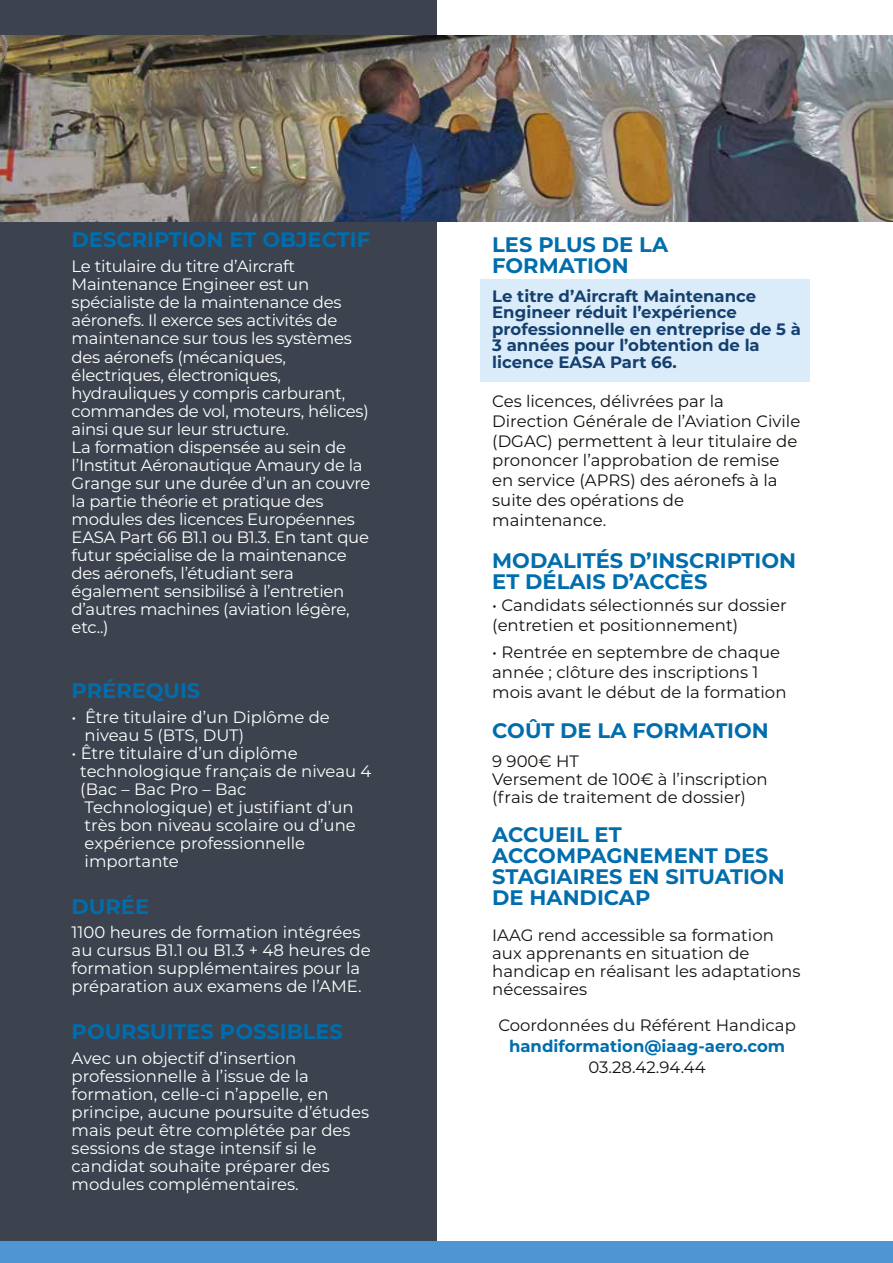
<style>
.page{position:relative;width:893px;height:1263px;background:#fff}
.page>*{position:absolute;margin:0;border:0;box-sizing:border-box;transform-origin:0 0}
.t1{font:700 21px/21px "Montserrat";color:#006dad}
.t2{font:16.5px/18px "Montserrat";letter-spacing:-.015em;color:#fff}
.t3{font:16.5px/19.8px "Montserrat";color:#12100b}
.t4{font:16.5px/18px "Montserrat";color:#13120e}
.t5{font:700 16.5px/16.5px "Montserrat";color:#143f6f}
.t6{font:700 16.5px "Montserrat";color:#006dad}
</style>
<div class="page">
<div style="left:480px;top:279px;width:330px;height:103px;background:#daecf9"></div>
<div style="left:0;top:0;width:437px;height:1263px;background:#3c434e"></div>
<div style="left:0;top:1241px;width:893px;height:22px;background:#4f95d1"></div>
<img style="left:0;top:35px;width:893px;height:186px">
<p class="t1" style="left:72px;top:228px;width:300px">DESCRIPTION ET OBJECTIF</p>
<p class="t2" style="left:72px;top:257px;width:300px">Le titulaire du titre d’Aircraft<br>Maintenance Engineer est un spécialiste de la maintenance des aéronefs. Il exerce ses activités de maintenance sur tous les systèmes des aéronefs (mécaniques, électriques, électroniques, hydrauliques y compris carburant, commandes de vol, moteurs, hélices) ainsi que sur leur structure.<br>La formation dispensée au sein de l’Institut Aéronautique Amaury de la<br>Grange sur une durée d’un an couvre la partie théorie et pratique des modules des licences Européennes<br>EASA Part 66 B1.1 ou B1.3. En tant que futur spécialise de la maintenance des aéronefs, l’étudiant sera également sensibilisé à l’entretien d’autres machines (aviation légère, etc..)</p>
<p class="t1" style="left:72px;top:679px;width:130px">PRÉREQUIS</p>
<p class="t2" style="left:85px;top:708px;width:247px;text-indent:-13px">• Être titulaire d’un Diplôme de niveau 5 (BTS, DUT)</p>
<p class="t2" style="left:80px;top:744px;width:293px;text-indent:-9px">• Être titulaire d’un diplôme technologique français de niveau 4 (Bac – Bac Pro – Bac<br>Technologique) et justifiant d’un très bon niveau scolaire ou d’une expérience professionnelle importante</p>
<p class="t1" style="left:72px;top:895px;width:79px">DURÉE</p>
<p class="t2" style="left:72px;top:923px;width:301px">1100 heures de formation intégrées au cursus B1.1 ou B1.3 + 48 heures de formation supplémentaires pour la préparation aux examens de l’AME.</p>
<p class="t1" style="left:72px;top:1020px;width:273px">POURSUITES POSSIBLES</p>
<p class="t2" style="left:72px;top:1049px;width:299px">Avec un objectif d’insertion professionnelle à l’issue de la formation, celle-ci n’appelle, en principe, aucune poursuite d’études mais peut être complétée par des sessions de stage intensif si le candidat souhaite préparer des modules complémentaires.</p>
<p class="t1" style="left:492px;top:233px;width:177px">LES PLUS DE LA<br>FORMATION</p>
<p class="t5" style="left:492px;top:287px;width:310px">Le titre d’Aircraft Maintenance<br>Engineer réduit l’expérience professionnelle en entreprise de 5 à<br>3 années pour l’obtention de la licence EASA Part 66.</p>
<p class="t3" style="left:492px;top:391px;width:310px">Ces licences, délivrées par la<br>Direction Générale de l’Aviation Civile (DGAC) permettent à leur titulaire de prononcer l’approbation de remise en service (APRS) des aéronefs à la suite des opérations de maintenance.</p>
<p class="t1" style="left:492px;top:549px;width:305px">MODALITÉS D’INSCRIPTION<br>ET DÉLAIS D’ACCÈS</p>
<p class="t3" style="left:492px;top:595px;width:296px">• Candidats sélectionnés sur dossier (entretien et positionnement)</p>
<p class="t3" style="left:492px;top:642px;width:296px">• Rentrée en septembre de chaque année ; clôture des inscriptions 1 mois avant le début de la formation</p>
<p class="t1" style="left:492px;top:719px;width:278px">COÛT DE LA FORMATION</p>
<p class="t4" style="left:492px;top:751px;width:277px">9 900€ HT<br>Versement de 100€ à l’inscription (frais de traitement de dossier)</p>
<p class="t1" style="left:492px;top:823px;width:294px">ACCUEIL ET<br>ACCOMPAGNEMENT DES<br>STAGIAIRES EN SITUATION<br>DE HANDICAP</p>
<p class="t4" style="left:492px;top:925px;width:310px">IAAG rend accessible sa formation aux apprenants en situation de handicap en réalisant les adaptations nécessaires</p>
<p class="t4" style="left:498px;top:1015px;width:299px">Coordonnées du Référent Handicap</p>
<p class="t6" style="left:509px;top:1034px;width:278px">handiformation@iaag-aero.com</p>
<p class="t4" style="left:588px;top:1057px;width:119px">03.28.42.94.44</p>
</div>
